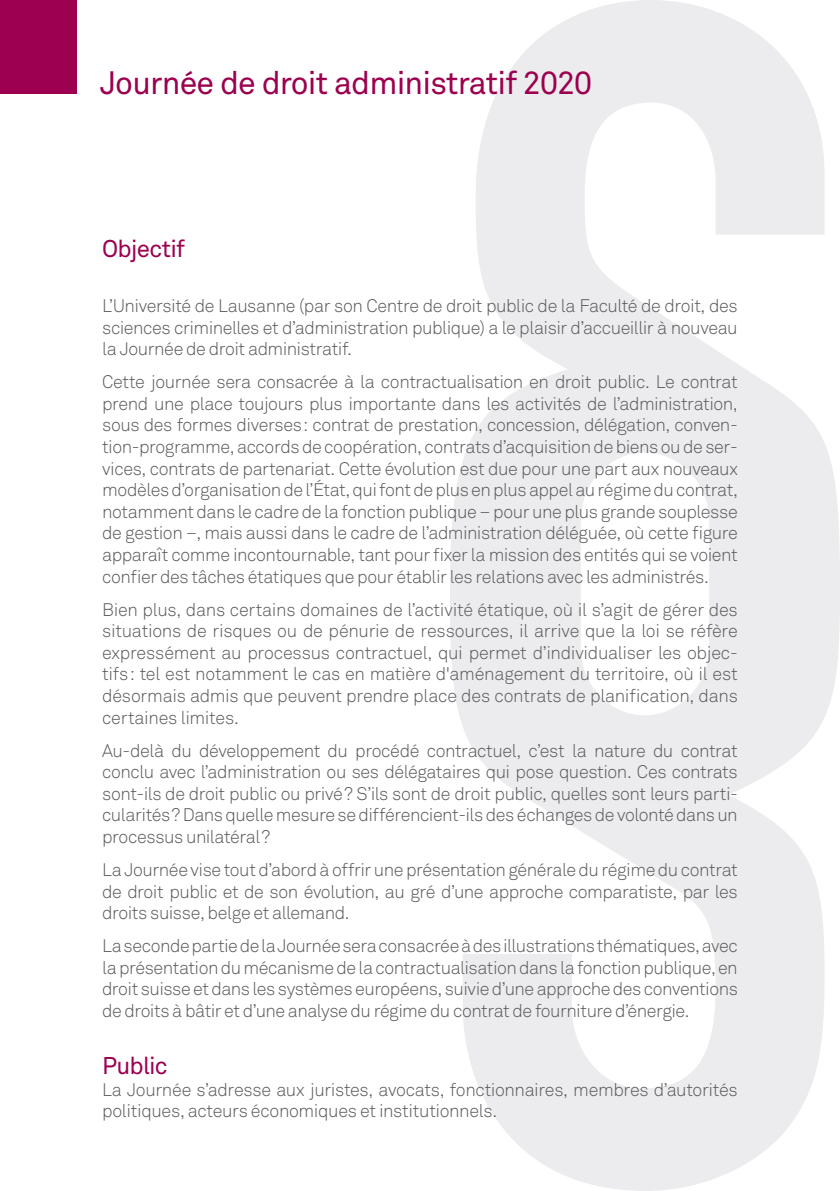
<style>
.page{position:relative;width:840px;height:1191px;background:#fff}
.page>*{position:absolute;margin:0;border:0;box-sizing:border-box;transform-origin:0 0}
.TITRES{font:32px "Akkurat";letter-spacing:-.025em;color:#9c004f}
.TITRES_2{font:24px "Akkurat";letter-spacing:-.035em;color:#9c004f}
.CORPS{font:300 18px/21.6px "Akkurat";letter-spacing:-.025em;color:#57585a;text-align:justify}
</style>
<div class="page">
<svg style="left:450px;top:0;width:389px;height:1191px;fill:#ececee"></svg>
<div style="left:0;top:0;width:77px;height:94px;background:#9c004f"></div>
<p class="TITRES" style="left:100px;top:62px;width:493px">Journée de droit administratif 2020</p>
<p class="TITRES_2" style="left:102px;top:234px;width:84px">Objectif</p>
<p class="CORPS" style="left:102px;top:294px;width:636px">L’Université de Lausanne (par son Centre de droit public de la Faculté de droit, des sciences criminelles et d’administration publique) a le plaisir d’accueillir à nouveau la Journée de droit administratif.</p>
<p class="CORPS" style="left:102px;top:371px;width:637px">Cette journée sera consacrée à la contractualisation en droit public. Le contrat prend une place toujours plus importante dans les activités de l’administration, sous des formes diverses: contrat de prestation, concession, délégation, conven&shy;tion-programme, accords de coopération, contrats d’acquisition de biens ou de ser&shy;vices, contrats de partenariat. Cette évolution est due pour une part aux nouveaux modèles d’organisation de l’État, qui font de plus en plus appel au régime du contrat, notamment dans le cadre de la fonction publique – pour une plus grande souplesse de gestion –, mais aussi dans le cadre de l’administration déléguée, où cette figure apparaît comme incontournable, tant pour fixer la mission des entités qui se voient confier des tâches étatiques que pour établir les relations avec les administrés.</p>
<p class="CORPS" style="left:102px;top:598px;width:637px">Bien plus, dans certains domaines de l’activité étatique, où il s’agit de gérer des situations de risques ou de pénurie de ressources, il arrive que la loi se réfère expressément au processus contractuel, qui permet d’individualiser les objec&shy;tifs: tel est notamment le cas en matière d'aménagement du territoire, où il est désormais admis que peuvent prendre place des contrats de planification, dans certaines limites.</p>
<p class="CORPS" style="left:102px;top:739px;width:636px">Au-delà du développement du procédé contractuel, c’est la nature du contrat conclu avec l’administration ou ses délégataires qui pose question. Ces contrats sont-ils de droit public ou privé? S’ils sont de droit public, quelles sont leurs parti&shy;cularités? Dans quelle mesure se différencient-ils des échanges de volonté dans un processus unilatéral?</p>
<p class="CORPS" style="left:102px;top:858px;width:637px">La Journée vise tout d’abord à offrir une présentation générale du régime du contrat de droit public et de son évolution, au gré d’une approche comparatiste, par les droits suisse, belge et allemand.</p>
<p class="CORPS" style="left:102px;top:934px;width:637px">La seconde partie de la Journée sera consacrée à des illustrations thématiques, avec la présentation du mécanisme de la contractualisation dans la fonction publique, en droit suisse et dans les systèmes européens, suivie d’une approche des conventions de droits à bâtir et d’une analyse du régime du contrat de fourniture d’énergie.</p>
<p class="TITRES_2" style="left:102px;top:1050px;width:67px">Public</p>
<p class="CORPS" style="left:102px;top:1078px;width:636px">La Journée s’adresse aux juristes, avocats, fonctionnaires, membres d’autorités politiques, acteurs économiques et institutionnels.</p>
</div>
